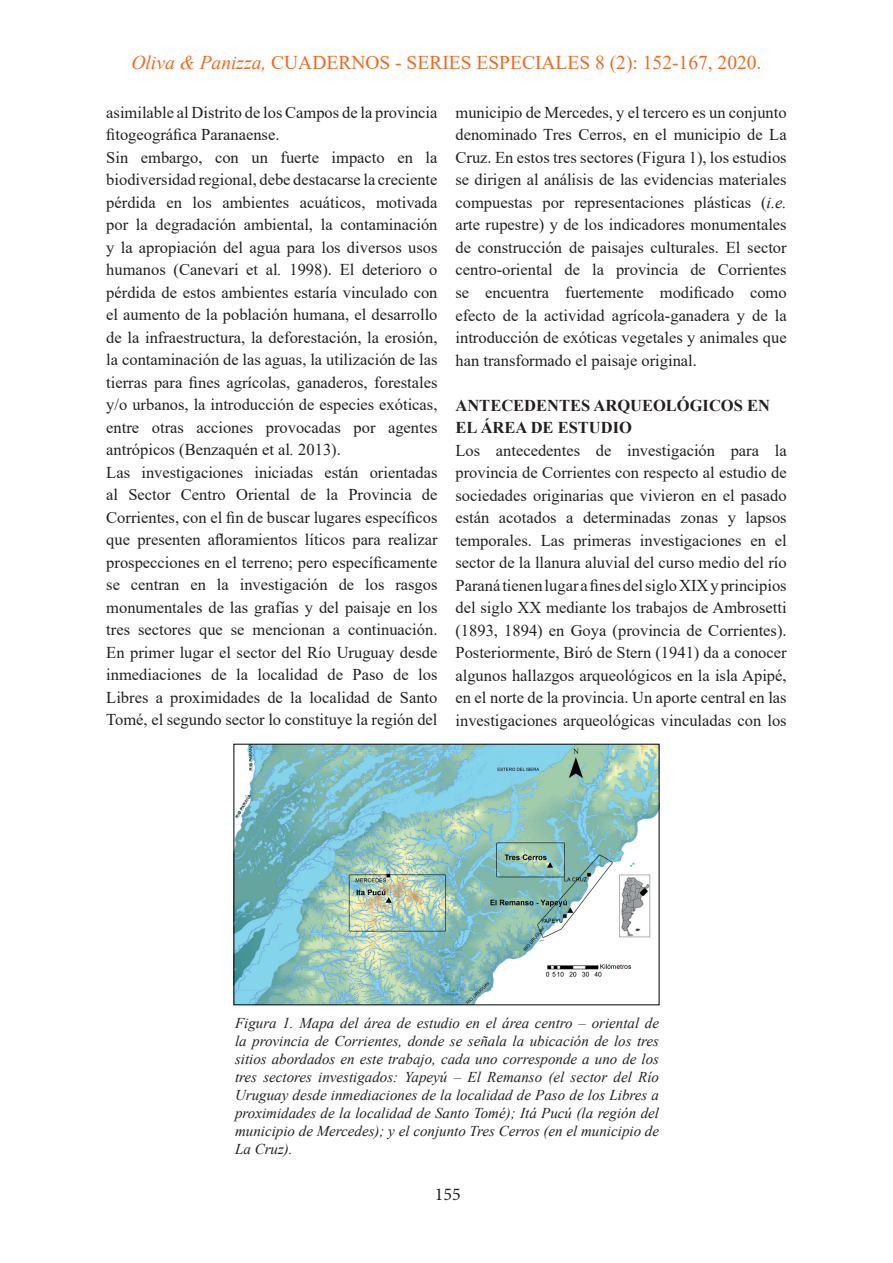
<style>
.page{position:relative;width:893px;height:1263px;background:#fff}
.page>*{position:absolute;margin:0;border:0;box-sizing:border-box;transform-origin:0 0}
.t1{font:19.5px "Times New Roman";color:#f36821}
.t2{font:18px "Minion Pro";color:#231f20}
.t3{font:16.5px/22.5px "Times New Roman";color:#231f20;text-align:justify}
.t4{font:700 16.5px/22.5px "Times New Roman";color:#231f20}
.t5{font:italic 15px/18px "Times New Roman";color:#231f20;text-align:justify}
.s1{font-style:italic}
</style>
<div class="page">
<img style="left:236px;top:746px;width:421px;height:257px">
<p class="t1" style="left:131px;top:49px;width:631px"><span class="s1">Oliva &amp; Panizza,</span> CUADERNOS - SERIES ESPECIALES 8 (2): 152-167, 2020.</p>
<p class="t3" style="left:106px;top:100px;width:333px;text-align:left">asimilable al Distrito de los Campos de la provincia fitogeográfica Paranaense.<br>Sin embargo, con un fuerte impacto en la biodiversidad regional, debe destacarse la creciente pérdida en los ambientes acuáticos, motivada por la degradación ambiental, la contaminación y la apropiación del agua para los diversos usos humanos (Canevari et al<span class="s1">.</span> 1998). El deterioro o pérdida de estos ambientes estaría vinculado con el aumento de la población humana, el desarrollo de la infraestructura, la deforestación, la erosión, la contaminación de las aguas, la utilización de las tierras para fines agrícolas, ganaderos, forestales y/o urbanos, la introducción de especies exóticas, entre otras acciones provocadas por agentes antrópicos (Benzaquén et al<span class="s1">.</span> 2013).<br>Las investigaciones iniciadas están orientadas al Sector Centro Oriental de la Provincia de Corrientes, con el fin de buscar lugares específicos que presenten afloramientos líticos para realizar prospecciones en el terreno; pero específicamente se centran en la investigación de los rasgos monumentales de las grafías y del paisaje en los tres sectores que se mencionan a continuación.<br>En primer lugar el sector del Río Uruguay desde inmediaciones de la localidad de Paso de los Libres a proximidades de la localidad de Santo Tomé, el segundo sector lo constituye la región del</p>
<p class="t3" style="left:455px;top:101px;width:333px">municipio de Mercedes, y el tercero es un conjunto denominado Tres Cerros, en el municipio de La Cruz. En estos tres sectores (Figura 1), los estudios se dirigen al análisis de las evidencias materiales compuestas por representaciones plásticas (<span class="s1">i.e. </span>arte rupestre) y de los indicadores monumentales de construcción de paisajes culturales. El sector centro-oriental de la provincia de Corrientes se encuentra fuertemente modificado como efecto de la actividad agrícola-ganadera y de la introducción de exóticas vegetales y animales que han transformado el paisaje original.</p>
<p class="t4" style="left:455px;top:393px;width:316px">ANTECEDENTES ARQUEOLÓGICOS EN<br>EL ÁREA DE ESTUDIO</p>
<p class="t3" style="left:455px;top:438px;width:333px">Los antecedentes de investigación para la provincia de Corrientes con respecto al estudio de sociedades originarias que vivieron en el pasado están acotados a determinadas zonas y lapsos temporales. Las primeras investigaciones en el sector de la llanura aluvial del curso medio del río Paraná tienen lugar a fines del siglo XIX y principios del siglo XX mediante los trabajos de Ambrosetti (1893, 1894) en Goya (provincia de Corrientes).<br>Posteriormente, Biró de Stern (1941) da a conocer algunos hallazgos arqueológicos en la isla Apipé, en el norte de la provincia. Un aporte central en las investigaciones arqueológicas vinculadas con los</p>
<p class="t5" style="left:235px;top:1014px;width:425px">Figura 1. Mapa del área de estudio en el área centro – oriental de la provincia de Corrientes, donde se señala la ubicación de los tres sitios abordados en este trabajo, cada uno corresponde a uno de los tres sectores investigados: Yapeyú – El Remanso (el sector del Río Uruguay desde inmediaciones de la localidad de Paso de los Libres a proximidades de la localidad de Santo Tomé); Itá Pucú (la región del municipio de Mercedes); y el conjunto Tres Cerros (en el municipio de La Cruz).</p>
<p class="t2" style="left:435px;top:1182px;width:27px">155</p>
</div>
